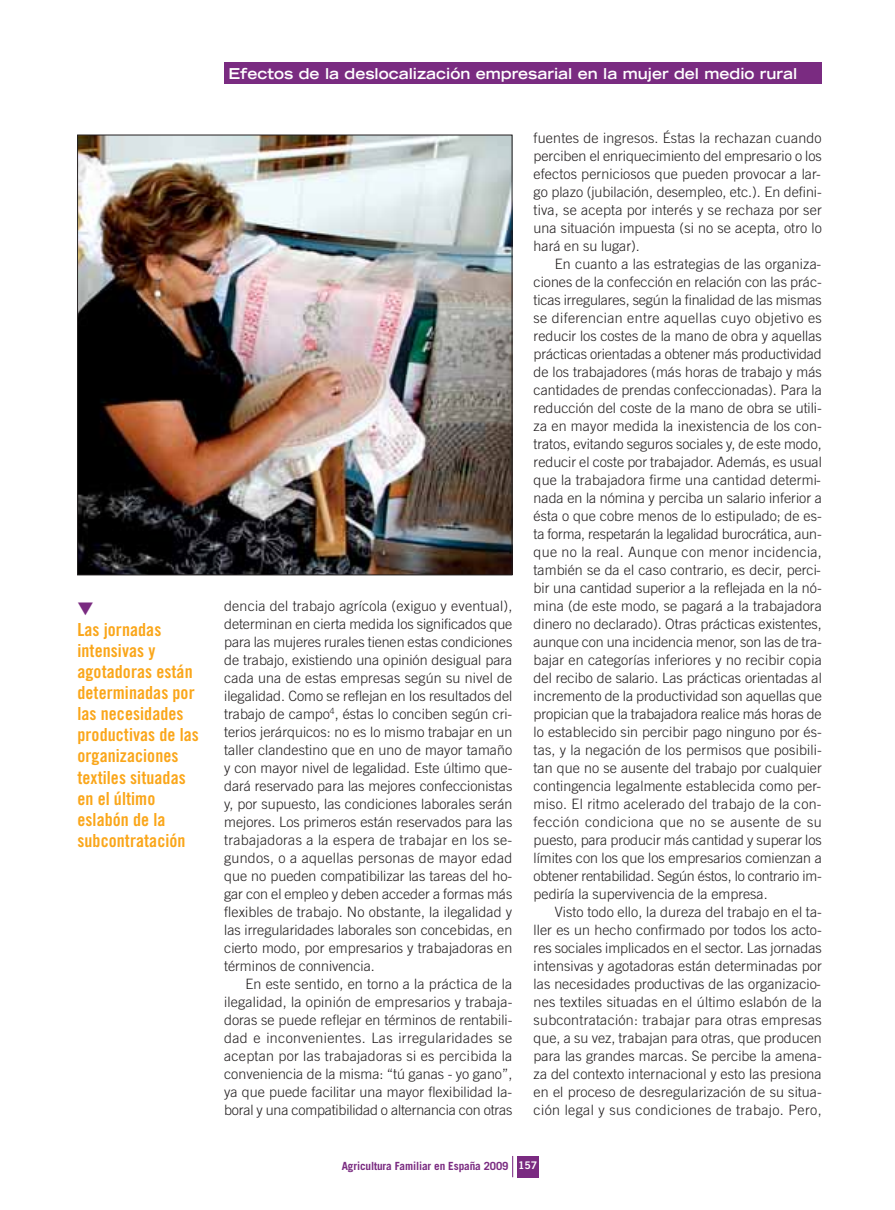
<style>
.page{position:relative;width:895px;height:1210px;background:#fff}
.page>*{position:absolute;margin:0;border:0;box-sizing:border-box;transform-origin:0 0}
.t1{font:18px/21px "Trade Gothic Bold Cond Twenty";letter-spacing:.005em;color:#faa61a}
.t2{font:700 expanded 15px "Trade Gothic LH";color:#fff}
.t3{font:300 14.25px/18px "Trade Gothic";color:#231f20;text-align:justify}
.t4{font:700 11.25px "Trade Gothic";letter-spacing:-.01em;color:#7a2b81}
.s1{font-family:"Trade Gothic Bold Two";font-weight:400;font-size:10.5px;color:#fff}
</style>
<div class="page">
<div style="left:224px;top:63px;width:597px;height:21px;background:#7a2b81"></div>
<div style="left:517px;top:1155px;width:21px;height:22px;background:#7a2b81"></div>
<svg style="left:512px;top:1156px;width:1px;height:21px"></svg>
<img style="left:79px;top:137px;width:431px;height:436px">
<p class="t1" style="left:77px;top:621px;width:123px">Las jornadas intensivas y agotadoras están determinadas por las necesidades productivas de las organizaciones textiles situadas en el último eslabón de la subcontratación</p>
<p class="t2" style="left:228px;top:68px;width:570px">Efectos de la deslocalización empresarial en la mujer del medio rural</p>
<p class="t3" style="left:224px;top:598px;width:290px">dencia del trabajo agrícola (exiguo y eventual), determinan en cierta medida los significados que para las mujeres rurales tienen estas condiciones de trabajo, existiendo una opinión desigual para cada una de estas empresas según su nivel de ilegalidad. Como se reflejan en los resultados del trabajo de campo<sup>4</sup>, éstas lo conciben según cri&shy;terios jerárquicos: no es lo mismo trabajar en un taller clandestino que en uno de mayor tamaño y con mayor nivel de legalidad. Este último que&shy;dará reservado para las mejores confeccionistas y, por supuesto, las condiciones laborales serán mejores. Los primeros están reservados para las trabajadoras a la espera de trabajar en los se&shy;gundos, o a aquellas personas de mayor edad que no pueden compatibilizar las tareas del ho&shy;gar con el empleo y deben acceder a formas más flexibles de trabajo. No obstante, la ilegalidad y las irregularidades laborales son concebidas, en cierto modo, por empresarios y trabajadoras en términos de connivencia.</p>
<p class="t3" style="left:224px;top:976px;width:290px;text-indent:21px">En este sentido, en torno a la práctica de la ilegalidad, la opinión de empresarios y trabaja&shy;doras se puede reflejar en términos de rentabili&shy;dad e inconvenientes. Las irregularidades se aceptan por las trabajadoras si es percibida la conveniencia de la misma: “tú ganas - yo gano”, ya que puede facilitar una mayor flexibilidad la&shy;boral y una compatibilidad o alternancia con otras</p>
<p class="t3" style="left:533px;top:130px;width:290px">fuentes de ingresos. Éstas la rechazan cuando perciben el enriquecimiento del empresario o los efectos perniciosos que pueden provocar a lar&shy;go plazo (jubilación, desempleo, etc.). En defini&shy;tiva, se acepta por interés y se rechaza por ser una situación impuesta (si no se acepta, otro lo hará en su lugar).</p>
<p class="t3" style="left:533px;top:256px;width:290px;text-indent:21px">En cuanto a las estrategias de las organiza&shy;ciones de la confección en relación con las prác&shy;ticas irregulares, según la finalidad de las mismas se diferencian entre aquellas cuyo objetivo es reducir los costes de la mano de obra y aquellas prácticas orientadas a obtener más productividad de los trabajadores (más horas de trabajo y más cantidades de prendas confeccionadas). Para la reducción del coste de la mano de obra se utili&shy;za en mayor medida la inexistencia de los con&shy;tratos, evitando seguros sociales y, de este modo, reducir el coste por trabajador. Además, es usual que la trabajadora firme una cantidad determi&shy;nada en la nómina y perciba un salario inferior a ésta o que cobre menos de lo estipulado; de es&shy;ta forma, respetarán la legalidad burocrática, aun&shy;que no la real. Aunque con menor incidencia, también se da el caso contrario, es decir, perci&shy;bir una cantidad superior a la reflejada en la nó&shy;mina (de este modo, se pagará a la trabajadora dinero no declarado). Otras prácticas existentes, aunque con una incidencia menor, son las de tra&shy;bajar en categorías inferiores y no recibir copia del recibo de salario. Las prácticas orientadas al incremento de la productividad son aquellas que propician que la trabajadora realice más horas de lo establecido sin percibir pago ninguno por és&shy;tas, y la negación de los permisos que posibili&shy;tan que no se ausente del trabajo por cualquier contingencia legalmente establecida como per&shy;miso. El ritmo acelerado del trabajo de la con&shy;fección condiciona que no se ausente de su puesto, para producir más cantidad y superar los límites con los que los empresarios comienzan a obtener rentabilidad. Según éstos, lo contrario im&shy;pediría la supervivencia de la empresa.</p>
<p class="t3" style="left:533px;top:904px;width:290px;text-indent:21px">Visto todo ello, la dureza del trabajo en el ta&shy;ller es un hecho confirmado por todos los acto&shy;res sociales implicados en el sector. Las jornadas intensivas y agotadoras están determinadas por las necesidades productivas de las organizacio&shy;nes textiles situadas en el último eslabón de la subcontratación: trabajar para otras empresas que, a su vez, trabajan para otras, que producen para las grandes marcas. Se percibe la amena&shy;za del contexto internacional y esto las presiona en el proceso de desregularización de su situa&shy;ción legal y sus condiciones de trabajo. Pero,</p>
<p class="t4" style="left:342px;top:1161px;width:197px">Agricultura Familiar en España 2009 <span class="s1">157</span></p>
</div>
